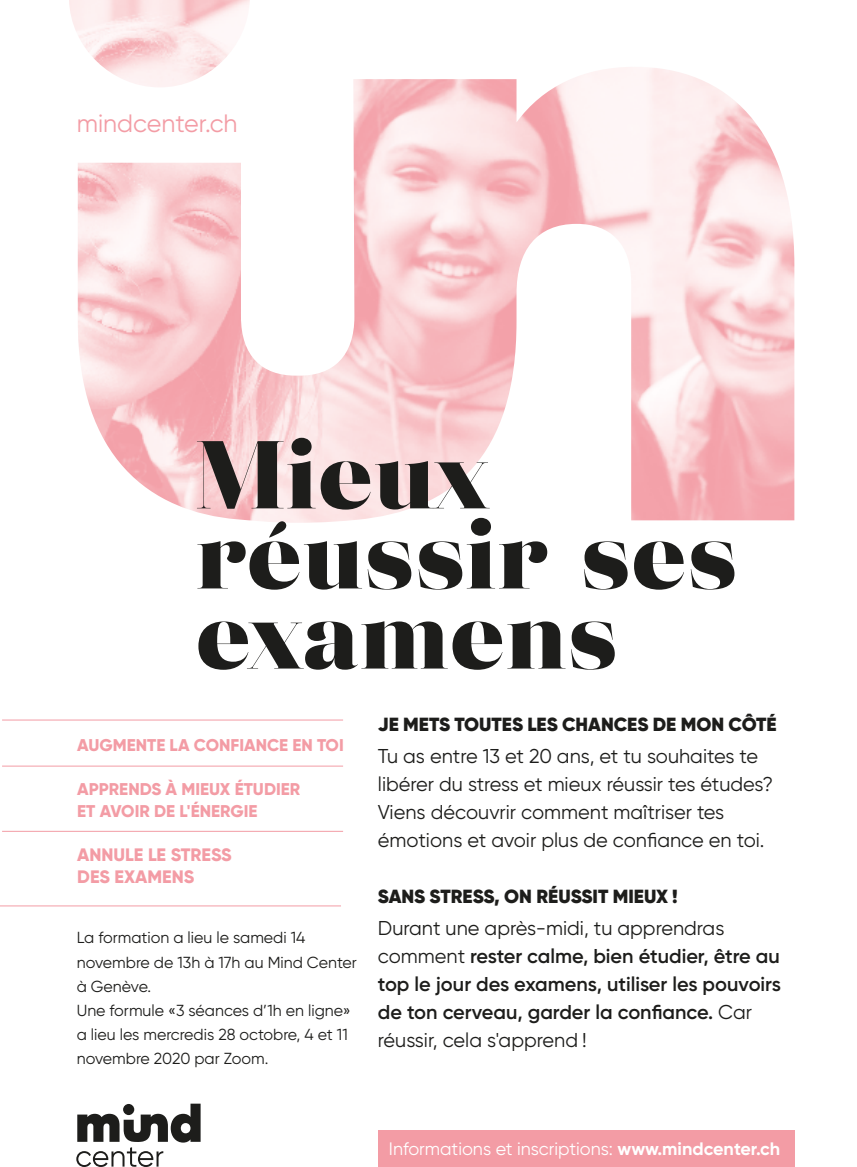
<style>
.page{position:relative;width:857px;height:1167px;background:#fff}
.page>*{position:absolute;margin:0;border:0;box-sizing:border-box;transform-origin:0 0}
.t1{font:800 96px/80px "Eckhart Poster";color:#1d1d1b}
.t2{font:25px "Gilroy";color:#f39ca5}
.t3{font:600 20px/28px "Gilroy";color:#1d1d1b}
.t4{font:20px/28px "Gilroy";color:#1d1d1b}
.t5{font:900 19px "Gilroy";color:#1d1d1b}
.t6{font:18px "Gilroy";color:#fff}
.t7{font:800 18px/22px "Gilroy";color:#f39ca5}
.t8{font:800 17px/22px "Gilroy";color:#f39ca5}
.t9{font:16px/24px "Gilroy";color:#1d1d1b}
.s1{font-weight:400}
.s2{font-weight:700}
</style>
<div class="page">
<img style="left:69px;top:0;width:725px;height:523px">
<svg style="left:76px;top:1103px;width:125px;height:63px"></svg>
<hr style="left:0;top:905px;width:341px;height:1px;background:#f39ca5">
<hr style="left:2px;top:719px;width:341px;height:1px;background:#f39ca5">
<hr style="left:2px;top:765px;width:341px;height:1px;background:#f39ca5">
<hr style="left:2px;top:830px;width:341px;height:1px;background:#f39ca5">
<div style="left:378px;top:1129px;width:416px;height:36px;background:#f39ca5"></div>
<p class="t2" style="left:77px;top:108px;width:162px">mindcenter.ch</p>
<h1 class="t1" style="left:195px;top:433px;width:544px">Mieux réussir ses examens</h1>
<p class="t8" style="left:77px;top:733px;width:268px">AUGMENTE LA CONFIANCE EN TOI</p>
<p class="t8" style="left:77px;top:777px;width:225px">APPRENDS À MIEUX ÉTUDIER<br>ET AVOIR DE L'ÉNERGIE</p>
<p class="t7" style="left:77px;top:843px;width:156px">ANNULE LE STRESS<br>DES EXAMENS</p>
<p class="t9" style="left:77px;top:925px;width:282px">La formation a lieu le samedi 14 novembre de 13h à 17h au Mind Center à Genève.<br>Une formule «3 séances d’1h en ligne» a lieu les mercredis 28 octobre, 4 et 11 novembre 2020 par Zoom.</p>
<p class="t5" style="left:378px;top:711px;width:400px">JE METS TOUTES LES CHANCES DE MON CÔTÉ</p>
<p class="t4" style="left:378px;top:741px;width:397px">Tu as entre 13 et 20 ans, et tu souhaites te libérer du stress et mieux réussir tes études?<br>Viens découvrir comment maîtriser tes émotions et avoir plus de confiance en toi.</p>
<p class="t5" style="left:378px;top:883px;width:301px">SANS STRESS, ON RÉUSSIT MIEUX !</p>
<p class="t3" style="left:378px;top:913px;width:405px"><span class="s1">Durant une après-midi, tu apprendras comment</span> rester calme, bien étudier, être au top le jour des examens, utiliser les pouvoirs de ton cerveau, garder la confiance. <span class="s1">Car réussir, cela s'apprend !</span></p>
<p class="t6" style="left:389px;top:1137px;width:393px">Informations et inscriptions: <span class="s2">www.mindcenter.ch</span></p>
</div>
